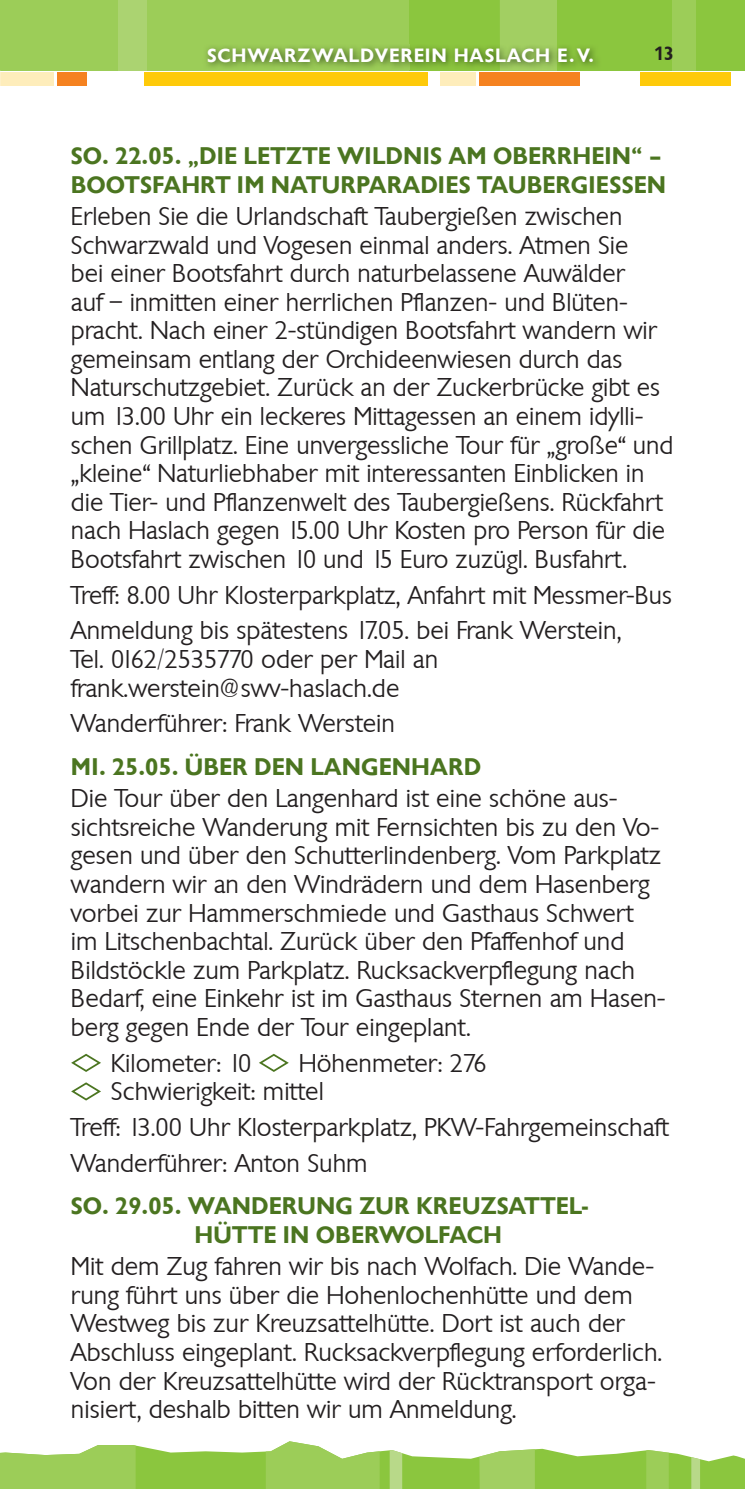
<style>
.page{position:relative;width:745px;height:1489px;background:#fff}
.page>*{position:absolute;margin:0;border:0;box-sizing:border-box;transform-origin:0 0}
.t1{font:300 25px/28.5px "Chantilly";color:#231f20}
.t2{font:700 25px/28.5px "Chantilly";color:#4b7520}
.t3{font:700 20px "Chantilly";letter-spacing:.04em;color:#fff}
.t4{font:700 20px "Chantilly";color:#231f20}
.s1{font-size:17.5px;color:#4b7520}
</style>
<div class="page">
<svg style="left:0;top:1441px;width:744px;height:47px"></svg>
<div style="left:0;top:0;width:744px;height:71px;background:#8bc63e"></div>
<div style="left:0;top:0;width:119px;height:71px;background:#9ccd58"></div>
<div style="left:147px;top:0;width:262px;height:71px;background:#9ccd58"></div>
<div style="left:119px;top:0;width:28px;height:71px;background:#abd371"></div>
<div style="left:499px;top:0;width:57px;height:71px;background:#a2cf62"></div>
<div style="left:672px;top:0;width:23px;height:71px;background:#9ccd58"></div>
<img style="left:206px;top:44px;width:391px;height:25px">
<img style="left:499px;top:44px;width:57px;height:25px">
<div style="left:144px;top:72px;width:283px;height:14px;background:#feca0a"></div>
<div style="left:479px;top:72px;width:100px;height:14px;background:#f58220"></div>
<div style="left:440px;top:72px;width:36px;height:14px;background:#feedbb"></div>
<div style="left:57px;top:72px;width:29px;height:14px;background:#f58220"></div>
<div style="left:0;top:72px;width:54px;height:14px;background:#feedbb"></div>
<div style="left:639px;top:72px;width:91px;height:14px;background:#feca0a"></div>
<p class="t3" style="left:207px;top:44px;width:388px">SCHWARZWALDVEREIN HASLACH E.V.</p>
<p class="t4" style="left:653px;top:43px;width:22px">13</p>
<p class="t2" style="left:71px;top:142px;width:596px">SO. 22.05. „DIE LETZTE WILDNIS AM OBERRHEIN“ –<br>BOOTSFAHRT IM NATURPARADIES TAUBERGIESSEN</p>
<p class="t1" style="left:71px;top:202px;width:603px">Erleben Sie die Urlandschaft Taubergießen zwischen Schwarzwald und Vogesen einmal anders. Atmen Sie<br>bei einer Bootsfahrt durch naturbelassene Auwälder<br>auf – inmitten einer herrlichen Pflanzen- und Blüten&shy;pracht. Nach einer 2-stündigen Bootsfahrt wandern wir gemeinsam entlang der Orchideenwiesen durch das Naturschutzgebiet. Zurück an der Zuckerbrücke gibt es um 13.00 Uhr ein leckeres Mittagessen an einem idylli&shy;schen Grillplatz. Eine unvergessliche Tour für „große“ und „kleine“ Naturliebhaber mit interessanten Einblicken in die Tier- und Pflanzenwelt des Taubergießens. Rückfahrt nach Haslach gegen 15.00 Uhr Kosten pro Person für die Bootsfahrt zwischen 10 und 15 Euro zuzügl. Busfahrt.</p>
<p class="t1" style="left:71px;top:577px;width:602px;line-height:35.8px">Treff: 8.00 Uhr Klosterparkplatz, Anfahrt mit Messmer-Bus<br>Anmeldung bis spätestens 17.05. bei Frank Werstein,</p>
<p class="t1" style="left:71px;top:644px;width:368px">Tel. 0162/2535770 oder per Mail an frank.werstein@swv-haslach.de</p>
<p class="t1" style="left:71px;top:709px;width:325px">Wanderführer: Frank Werstein</p>
<p class="t2" style="left:71px;top:753px;width:411px">MI. 25.05. ÜBER DEN LANGENHARD</p>
<p class="t1" style="left:71px;top:784px;width:596px">Die Tour über den Langenhard ist eine schöne aus&shy;sichtsreiche Wanderung mit Fernsichten bis zu den Vo&shy;gesen und über den Schutterlindenberg. Vom Parkplatz wandern wir an den Windrädern und dem Hasenberg vorbei zur Hammerschmiede und Gasthaus Schwert im Litschenbachtal. Zurück über den Pfaffenhof und Bildstöckle zum Parkplatz. Rucksackverpflegung nach Bedarf, eine Einkehr ist im Gasthaus Sternen am Hasen&shy;berg gegen Ende der Tour eingeplant.</p>
<p class="t1" style="left:71px;top:1048px;width:417px"><span class="s1">◊</span> Kilometer: 10 <span class="s1">◊</span> Höhenmeter: 276 <span class="s1">◊</span> Schwierigkeit: mittel</p>
<p class="t1" style="left:71px;top:1109px;width:599px;line-height:35.8px">Treff: 13.00 Uhr Klosterparkplatz, PKW-Fahrgemeinschaft<br>Wanderführer: Anton Suhm</p>
<p class="t2" style="left:194px;top:1192px;width:395px;text-indent:-123px">SO. 29.05. WANDERUNG ZUR KREUZSATTEL-<br>HÜTTE IN OBERWOLFACH</p>
<p class="t1" style="left:71px;top:1251px;width:592px">Mit dem Zug fahren wir bis nach Wolfach. Die Wande&shy;rung führt uns über die Hohenlochenhütte und dem Westweg bis zur Kreuzsattelhütte. Dort ist auch der Abschluss eingeplant. Rucksackverpflegung erforderlich.<br>Von der Kreuzsattelhütte wird der Rücktransport orga&shy;nisiert, deshalb bitten wir um Anmeldung.</p>
</div>
